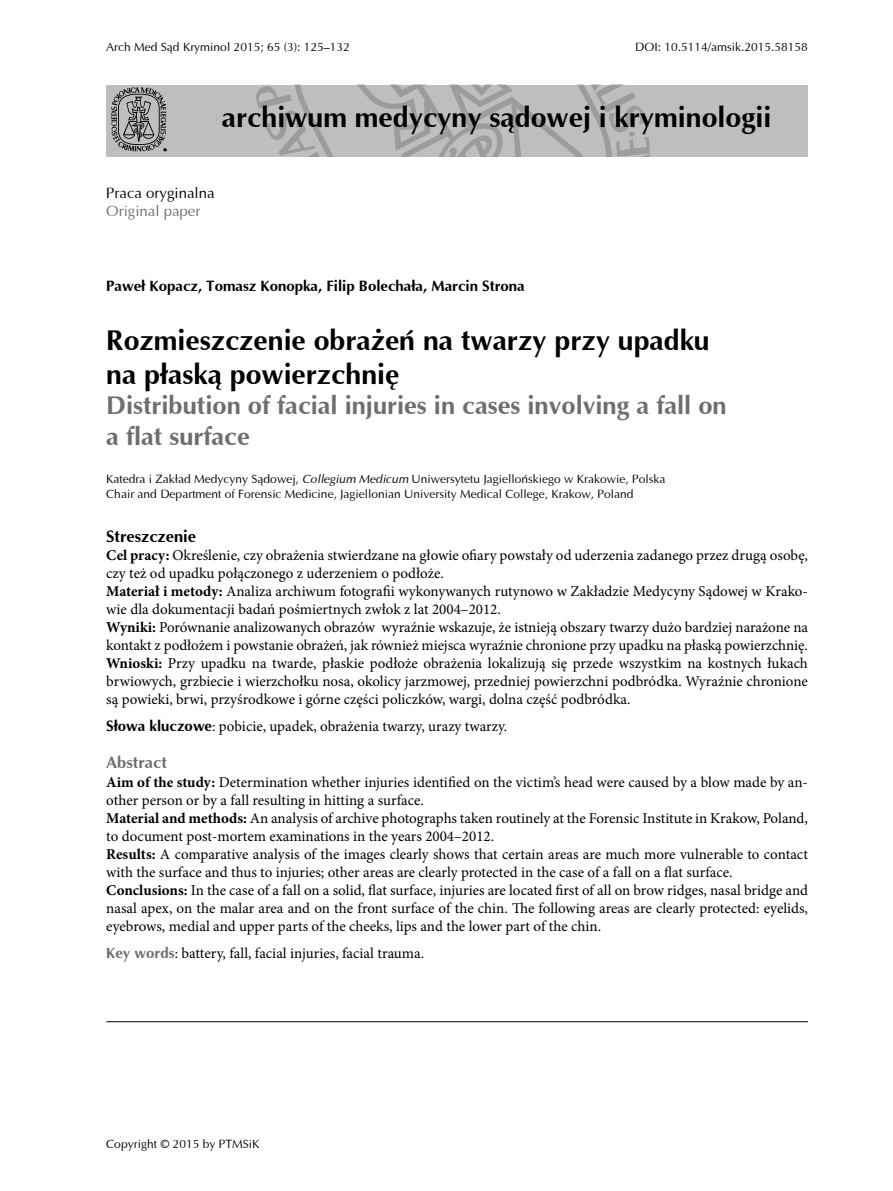
<style>
.page{position:relative;width:893px;height:1191px;background:#fff}
.page>*{position:absolute;margin:0;border:0;box-sizing:border-box;transform-origin:0 0}
.t1{font:700 28.5px/34.2px "Ottawa";color:#000}
.t2{font:700 25.5px/30.6px "Ottawa";color:#6d6e71}
.t3{font:700 16.5px "Ottawa";color:#000}
.t4{font:700 16.5px "Ottawa";color:#6d6e71}
.t5{font:15px/18px "Minion Pro";color:#000}
.t6{font:700 15px "Ottawa";color:#000}
.t7{font:15px "Ottawa";color:#000}
.t8{font:15px "Ottawa";color:#6d6e71}
.t9{font:12px/14.4px "Ottawa";color:#000}
.s1{font-style:italic}
.s2{font-weight:700}
.s3{font-family:"Ottawa";font-weight:700}
.s4{font-family:"Ottawa";font-weight:700;color:#6d6e71}
</style>
<div class="page">
<hr style="left:106px;top:1021px;width:702px;height:1px;background:#000">
<div style="left:106px;top:85px;width:702px;height:71px;background:#bcbec0"></div>
<svg style="left:256px;top:85px;width:394px;height:71px"></svg>
<svg style="left:111px;top:87px;width:56px;height:64px"></svg>
<p class="t9" style="left:106px;top:40px;width:245px">Arch Med Sąd Kryminol 2015; 65 (3): 125–132</p>
<p class="t9" style="left:635px;top:40px;width:174px">DOI: 10.5114/amsik.2015.58158</p>
<h1 class="t1" style="left:222px;top:99px;width:551px">archiwum medycyny sądowej i kryminologii</h1>
<p class="t7" style="left:106px;top:183px;width:110px">Praca oryginalna</p>
<p class="t8" style="left:106px;top:202px;width:96px">Original paper</p>
<p class="t6" style="left:106px;top:277px;width:420px">Paweł Kopacz, Tomasz Konopka, Filip Bolechała, Marcin Strona</p>
<h1 class="t1" style="left:106px;top:322px;width:605px">Rozmieszczenie obrażeń na twarzy przy upadku na płaską powierzchnię</h1>
<h2 class="t2" style="left:106px;top:390px;width:622px">Distribution of facial injuries in cases involving a fall on a flat surface</h2>
<p class="t9" style="left:106px;top:472px;width:561px">Katedra i Zakład Medycyny Sądowej, <span class="s1">Collegium Medicum</span> Uniwersytetu Jagiellońskiego w Krakowie, Polska<br>Chair and Department of Forensic Medicine, Jagiellonian University Medical College, Krakow, Poland</p>
<p class="t3" style="left:106px;top:525px;width:91px">Streszczenie</p>
<p class="t5" style="left:106px;top:546px;width:703px"><span class="s2">Cel pracy:</span> Określenie, czy obrażenia stwierdzane na głowie ofiary powstały od uderzenia zadanego przez drugą osobę, czy też od upadku połączonego z uderzeniem o podłoże.<br><span class="s2">Materiał i metody:</span> Analiza archiwum fotografii wykonywanych rutynowo w Zakładzie Medycyny Sądowej w Krako&shy;wie dla dokumentacji badań pośmiertnych zwłok z lat 2004–2012.<br><span class="s2">Wyniki:</span> Porównanie analizowanych obrazów wyraźnie wskazuje, że istnieją obszary twarzy dużo bardziej narażone na kontakt z podłożem i powstanie obrażeń, jak również miejsca wyraźnie chronione przy upadku na płaską powierzchnię.<br><span class="s2">Wnioski:</span> Przy upadku na twarde, płaskie podłoże obrażenia lokalizują się przede wszystkim na kostnych łukach brwiowych, grzbiecie i wierzchołku nosa, okolicy jarzmowej, przedniej powierzchni podbródka. Wyraźnie chronione są powieki, brwi, przyśrodkowe i górne części policzków, wargi, dolna część podbródka.</p>
<p class="t5" style="left:106px;top:717px;width:403px"><span class="s3">Słowa kluczowe</span>: pobicie, upadek, obrażenia twarzy, urazy twarzy.</p>
<p class="t4" style="left:106px;top:752px;width:62px">Abstract</p>
<p class="t5" style="left:106px;top:772px;width:703px"><span class="s2">Aim of the study:</span> Determination whether injuries identified on the victim’s head were caused by a blow made by an&shy;other person or by a fall resulting in hitting a surface.<br><span class="s2">Material and methods:</span> An analysis of archive photographs taken routinely at the Forensic Institute in Krakow, Poland, to document post-mortem examinations in the years 2004–2012.<br><span class="s2">Results:</span> A comparative analysis of the images clearly shows that certain areas are much more vulnerable to contact with the surface and thus to injuries; other areas are clearly protected in the case of a fall on a flat surface.<br><span class="s2">Conclusions:</span> In the case of a fall on a solid, flat surface, injuries are located first of all on brow ridges, nasal bridge and nasal apex, on the malar area and on the front surface of the chin. The following areas are clearly protected: eyelids, eyebrows, medial and upper parts of the cheeks, lips and the lower part of the chin.</p>
<p class="t5" style="left:106px;top:943px;width:319px"><span class="s4">Key words</span>: battery, fall, facial injuries, facial trauma.</p>
<p class="t9" style="left:106px;top:1136px;width:155px">Copyright © 2015 by PTMSiK</p>
</div>
